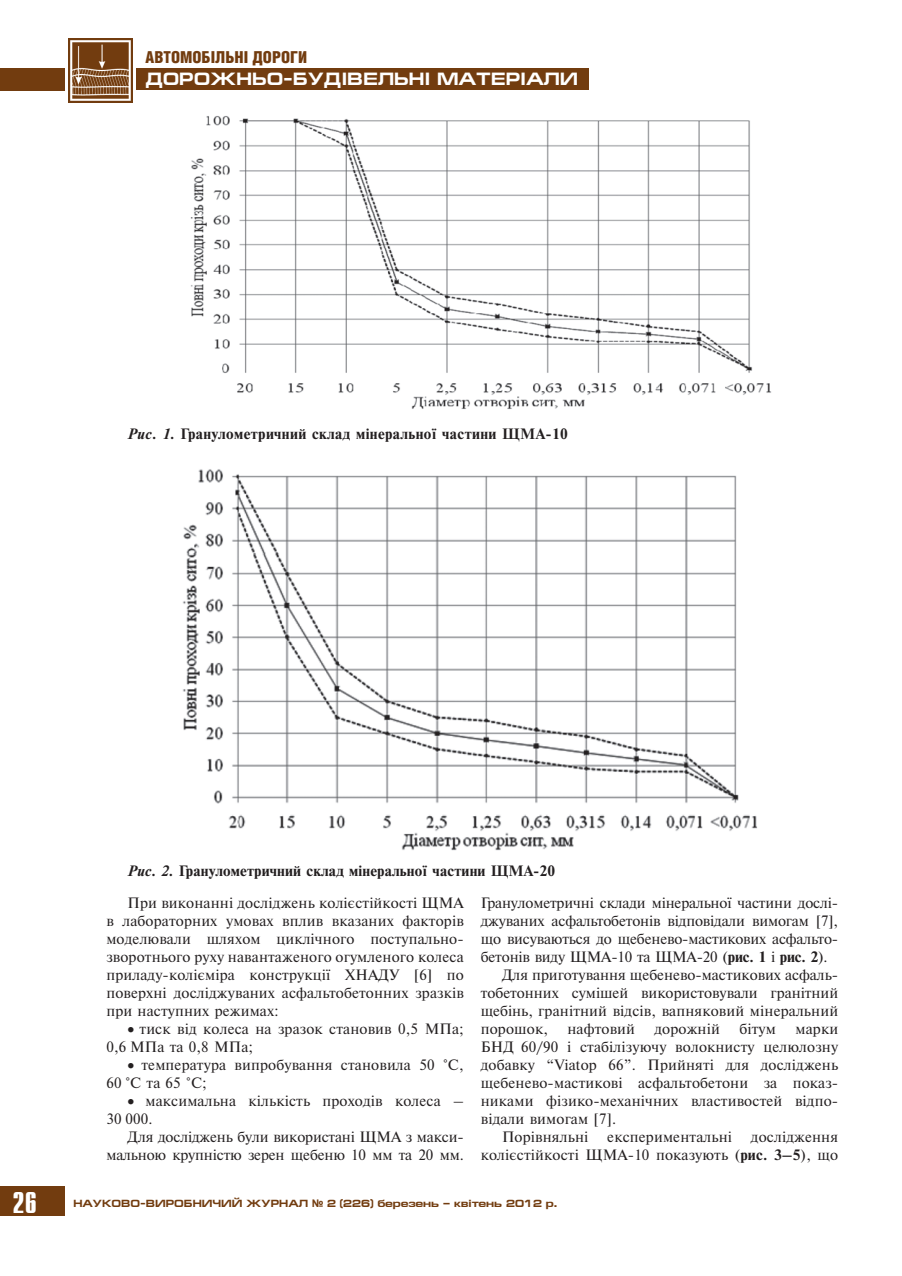
<style>
.page{position:relative;width:902px;height:1276px;background:#fff}
.page>*{position:absolute;margin:0;border:0;box-sizing:border-box;transform-origin:0 0}
.t1{font:700 30px "Compact C";color:#fff}
.t2{font:700 18px "Europe Ext";color:#fff}
.t3{font:900 16.5px "Helios Cond";color:#723c0f}
.t4{font:15px/18px "Newton C";letter-spacing:.01em;color:#231f20}
.t5{font:15px/18px "Newton C";letter-spacing:-.01em;color:#231f20;text-align:right}
.t6{font:700 15px "Newton C";letter-spacing:.01em;color:#231f20}
.t7{font:700 10.5px "Europe Ext";color:#723c0f}
.s1{font-style:italic}
.s2{font-weight:700}
.s3{font-family:"Arial"}
</style>
<div class="page">
<div style="left:0;top:68px;width:64px;height:22px;background:#723c0f"></div>
<div style="left:136px;top:68px;width:452px;height:22px;background:#723c0f"></div>
<img style="left:69px;top:39px;width:63px;height:63px">
<div style="left:0;top:1186px;width:64px;height:29px;background:#723c0f"></div>
<img style="left:190px;top:116px;width:581px;height:293px">
<img style="left:182px;top:469px;width:575px;height:382px">
<p class="t3" style="left:146px;top:47px;width:163px">АВТОМОБІЛЬНІ ДОРОГИ</p>
<p class="t2" style="left:145px;top:69px;width:434px">ДОРОЖНЬО-БУДIВЕЛЬНI МАТЕРIАЛИ</p>
<p class="t6" style="left:128px;top:426px;width:442px"><span class="s1">Рис. 1.</span> Гранулометричний склад мінеральної частини ЩМА-10</p>
<p class="t6" style="left:128px;top:862px;width:429px"><span class="s1">Рис. 2.</span> Гранулометричний склад мінеральної частини ЩМА-20</p>
<p class="t4" style="left:106px;top:893px;width:359px;text-align:justify;text-indent:21px">При виконанні досліджень колієстійкості ЩМА в лабораторних умовах вплив вказаних факторів моделювали шляхом циклічного поступально&shy;зворотнього руху навантаженого огумленого колеса приладу-колієміра конструкції ХНАДУ [6] по поверхні досліджуваних асфальтобетонних зразків при наступних режимах:</p>
<p class="t4" style="left:106px;top:1019px;width:359px;text-indent:21px">• тиск від колеса на зразок становив 0,5 МПа;<br>0,6 МПа та 0,8 МПа;</p>
<p class="t4" style="left:106px;top:1055px;width:359px;text-indent:21px">• температура випробування становила 50 °С,<br>60 °С та 65 °С;</p>
<p class="t4" style="left:106px;top:1091px;width:359px;text-indent:21px">• максимальна кількість проходів колеса –<br>30 000.</p>
<p class="t5" style="left:106px;top:1127px;width:359px">Для досліджень були використані ЩМА з макси&shy;мальною крупністю зерен щебеню 10 мм та 20 мм.</p>
<p class="t5" style="left:480px;top:893px;width:359px">Гранулометричні склади мінеральної частини дослі-</p>
<p class="t5" style="left:480px;top:911px;width:359px">джуваних асфальтобетонів відповідали вимогам [7],</p>
<p class="t5" style="left:480px;top:929px;width:359px">що висуваються до щебенево-мастикових асфальто-</p>
<p class="t5" style="left:480px;top:947px;width:348px">бетонів виду ЩМА-10 та ЩМА-20 (<span class="s2">рис. 1</span> і <span class="s2">рис. 2</span>).</p>
<p class="t4" style="left:502px;top:965px;width:335px">Для приготування щебенево-мастикових асфаль-</p>
<p class="t4" style="left:480px;top:983px;width:359px">тобетонних сумішей використовували гранітний</p>
<p class="t4" style="left:480px;top:1001px;width:359px">щебінь, гранітний відсів, вапняковий мінеральний</p>
<p class="t4" style="left:480px;top:1019px;width:69px">порошок,</p>
<p class="t4" style="left:567px;top:1019px;width:69px">нафтовий</p>
<p class="t4" style="left:654px;top:1019px;width:67px">дорожній</p>
<p class="t4" style="left:739px;top:1019px;width:38px">бітум</p>
<p class="t4" style="left:795px;top:1019px;width:44px">марки</p>
<p class="t4" style="left:480px;top:1037px;width:359px">БНД 60/90 і стабілізуючу волокнисту целюлозну</p>
<p class="t4" style="left:480px;top:1055px;width:359px">добавку “Viatop 66”. Прийняті для досліджень</p>
<p class="t4" style="left:480px;top:1073px;width:357px">щебенево-мастикові асфальтобетони за показ-</p>
<p class="t4" style="left:480px;top:1091px;width:357px">никами фізико-механічних властивостей відпо-</p>
<p class="t4" style="left:480px;top:1109px;width:137px">відали вимогам [7].</p>
<p class="t4" style="left:502px;top:1127px;width:88px">Порівняльні</p>
<p class="t4" style="left:607px;top:1127px;width:126px">експериментальні</p>
<p class="t4" style="left:480px;top:1127px;width:359px;text-align:right">дослідження<br>колієстійкості ЩМА-10 показують (<span class="s2">рис. 3–5</span>), що</p>
<h1 class="t1" style="left:13px;top:1188px;width:26px">26</h1>
<p class="t7" style="left:73px;top:1197px;width:485px">НАУКОВО-ВИРОБНИЧИЙ ЖУРНАЛ <span class="s3">№</span> 2 (226) березень – квiтень 2012 р.</p>
</div>
